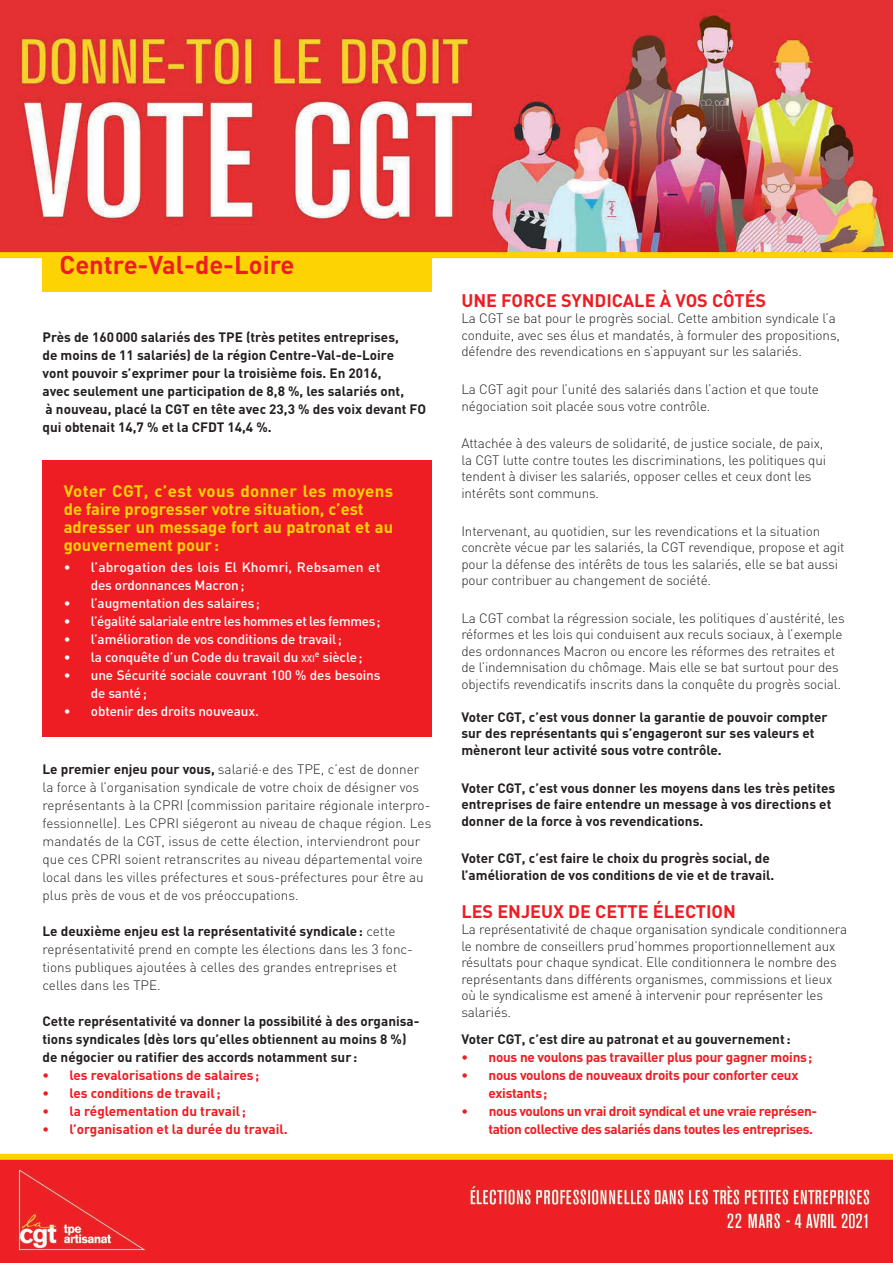
<style>
.page{position:relative;width:893px;height:1263px;background:#fff}
.page>*{position:absolute;margin:0;border:0;box-sizing:border-box;transform-origin:0 0}
.t1{font:700 25.5px "DIN";color:#ee1d23}
.t2{font:700 18px "DIN";color:#ee1d23}
.t3{font:700 16.5px/18px "DIN";color:#fed304}
.t4{font:300 13.5px/16.5px "DIN";letter-spacing:-.01em;color:#231f20}
.t5{font:700 13.5px/18px "DIN";color:#231f20}
.t6{font:500 13.5px/18px "DIN";letter-spacing:-.01em;color:#fff}
.t7{font:700 13.5px/18px "DIN";letter-spacing:-.02em;color:#ee1d23}
.t8{font:700 13.5px "DIN";color:#ee1d23}
.t9{font:500 13.5px/18px "DIN";letter-spacing:.01em;color:#fff}
.s1{font-size:9.45px}
.s2{font-weight:700}
</style>
<div class="page">
<img style="left:0;top:0;width:893px;height:252px">
<div style="left:0;top:252px;width:893px;height:6px;background:#fed304"></div>
<img style="left:0;top:1160px;width:889px;height:103px">
<div style="left:0;top:1154px;width:893px;height:6px;background:#fed304"></div>
<div style="left:43px;top:253px;width:389px;height:39px;background:#fed304"></div>
<div style="left:43px;top:460px;width:389px;height:277px;background:#ee1d23"></div>
<h1 class="t1" style="left:60px;top:248px;width:236px">Centre-Val-de-Loire</h1>
<p class="t5" style="left:43px;top:328px;width:385px">Près de 160000 salariés des TPE (très petites entreprises,<br>de moins de 11 salariés) de la région Centre-Val-de-Loire<br>vont pouvoir s’exprimer pour la troisième fois. En 2016,<br>avec seulement une participation de 8,8 %, les salariés ont,<br>à nouveau, placé la CGT en tête avec 23,3 % des voix devant FO qui obtenait 14,7 % et la CFDT 14,4 %.</p>
<p class="t3" style="left:64px;top:481px;width:331px">Voter CGT, c’est vous donner les moyens de faire progresser votre situation, c’est adresser un message fort au patronat et au gouvernement pour :</p>
<p class="t9" style="left:91px;top:557px;width:291px;text-indent:-27px">• l’abrogation des lois El Khomri, Rebsamen et des ordonnances Macron;</p>
<p class="t6" style="left:64px;top:593px;width:198px">• l’augmentation des salaires;</p>
<p class="t6" style="left:64px;top:611px;width:318px">• l’égalité salariale entre les hommes et les femmes;</p>
<p class="t6" style="left:64px;top:629px;width:280px">• l’amélioration de vos conditions de travail;</p>
<p class="t6" style="left:64px;top:647px;width:300px">• la conquête d’un Code du travail du <span class="s1">XXI</span><sup>e</sup> siècle;</p>
<p class="t6" style="left:91px;top:665px;width:291px;text-indent:-27px">• une Sécurité sociale couvrant 100 % des besoins de santé;</p>
<p class="t6" style="left:64px;top:701px;width:196px">• obtenir des droits nouveaux.</p>
<p class="t4" style="left:43px;top:760px;width:390px;line-height:18px"><span class="s2">Le premier enjeu pour vous,</span> salarié·e des TPE, c’est de donner la force à l’organisation syndicale de votre choix de désigner vos représentants à la CPRI (commission paritaire régionale interpro&shy;fessionnelle). Les CPRI siégeront au niveau de chaque région. Les mandatés de la CGT, issus de cette élection, interviendront pour que ces CPRI soient retranscrites au niveau départemental voire local dans les villes préfectures et sous-préfectures pour être au plus près de vous et de vos préoccupations.</p>
<p class="t4" style="left:43px;top:922px;width:372px;line-height:18px"><span class="s2">Le deuxième enjeu est la représentativité syndicale:</span> cette représentativité prend en compte les élections dans les 3 fonc&shy;tions publiques ajoutées à celles des grandes entreprises et celles dans les TPE.</p>
<p class="t5" style="left:43px;top:1011px;width:378px">Cette représentativité va donner la possibilité à des organisa&shy;tions syndicales (dès lors qu’elles obtiennent au moins 8 %) de négocier ou ratifier des accords notamment sur :</p>
<p class="t8" style="left:43px;top:1066px;width:218px">• les revalorisations de salaires ;</p>
<p class="t8" style="left:43px;top:1084px;width:180px">• les conditions de travail;</p>
<p class="t8" style="left:43px;top:1102px;width:205px">• la réglementation du travail;</p>
<p class="t8" style="left:43px;top:1120px;width:247px">• l’organisation et la durée du travail.</p>
<h2 class="t2" style="left:461px;top:289px;width:306px">UNE FORCE SYNDICALE À VOS CÔTÉS</h2>
<p class="t4" style="left:461px;top:310px;width:380px">La CGT se bat pour le progrès social. Cette ambition syndicale l’a conduite, avec ses élus et mandatés, à formuler des propositions, défendre des revendications en s’appuyant sur les salariés.</p>
<p class="t4" style="left:461px;top:381px;width:359px">La CGT agit pour l’unité des salariés dans l’action et que toute négociation soit placée sous votre contrôle.</p>
<p class="t4" style="left:461px;top:435px;width:366px">Attachée à des valeurs de solidarité, de justice sociale, de paix, la CGT lutte contre toutes les discriminations, les politiques qui tendent à diviser les salariés, opposer celles et ceux dont les intérêts sont communs.</p>
<p class="t4" style="left:461px;top:522px;width:385px">Intervenant, au quotidien, sur les revendications et la situation concrète vécue par les salariés, la CGT revendique, propose et agit pour la défense des intérêts de tous les salariés, elle se bat aussi pour contribuer au changement de société.</p>
<p class="t4" style="left:461px;top:610px;width:385px">La CGT combat la régression sociale, les politiques d’austérité, les réformes et les lois qui conduisent aux reculs sociaux, à l’exemple des ordonnances Macron ou encore les réformes des retraites et de l’indemnisation du chômage. Mais elle se bat surtout pour des objectifs revendicatifs inscrits dans la conquête du progrès social.</p>
<p class="t5" style="left:461px;top:708px;width:368px;line-height:16.5px">Voter CGT, c’est vous donner la garantie de pouvoir compter sur des représentants qui s’engageront sur ses valeurs et mèneront leur activité sous votre contrôle.</p>
<p class="t5" style="left:461px;top:779px;width:375px;line-height:16.5px">Voter CGT, c’est vous donner les moyens dans les très petites entreprises de faire entendre un message à vos directions et donner de la force à vos revendications.</p>
<p class="t5" style="left:461px;top:850px;width:314px;line-height:16.5px">Voter CGT, c’est faire le choix du progrès social, de l’amélioration de vos conditions de vie et de travail.</p>
<h2 class="t2" style="left:461px;top:899px;width:276px">LES ENJEUX DE CETTE ÉLECTION</h2>
<p class="t4" style="left:461px;top:921px;width:387px">La représentativité de chaque organisation syndicale conditionnera le nombre de conseillers prud’hommes proportionnellement aux résultats pour chaque syndicat. Elle conditionnera le nombre des représentants dans différents organismes, commissions et lieux où le syndicalisme est amené à intervenir pour représenter les salariés.</p>
<p class="t5" style="left:461px;top:1030px;width:331px">Voter CGT, c’est dire au patronat et au gouvernement:</p>
<p class="t7" style="left:461px;top:1048px;width:352px">• nous ne voulons pas travailler plus pour gagner moins;</p>
<p class="t7" style="left:488px;top:1066px;width:312px;text-indent:-27px">• nous voulons de nouveaux droits pour conforter ceux existants;</p>
<p class="t7" style="left:461px;top:1102px;width:357px;text-align:right">• nous voulons un vrai droit syndical et une vraie représen&shy;tation collective des salariés dans toutes les entreprises.</p>
</div>
